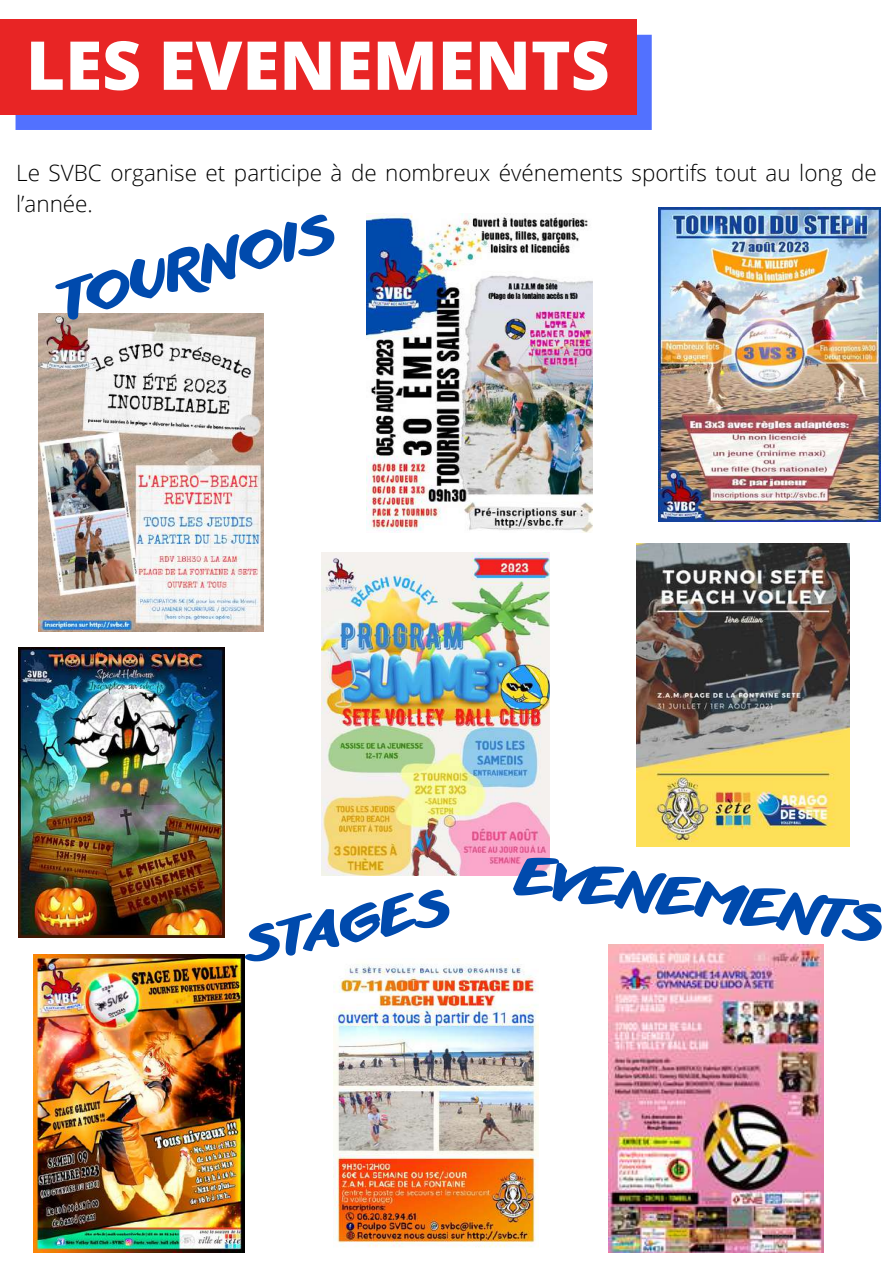
<style>
.page{position:relative;width:893px;height:1264px;background:#fff}
.page>*{position:absolute;margin:0;border:0;box-sizing:border-box;transform-origin:0 0}
.t1{font:800 67.5px "Open Sans";color:#fff}
.t2{font:900 50.85px "Another Shabby";color:#004aad}
.t3{font:900 48px "Another Shabby";color:#004aad}
.t4{font:300 22.5px/31.5px "Open Sans";color:#000}
</style>
<div class="page">
<div style="left:16px;top:35px;width:635px;height:95px;background:#5271ff"></div>
<div style="left:0;top:19px;width:636px;height:95px;background:#e82525"></div>
<img style="left:636px;top:544px;width:213px;height:302px">
<img style="left:608px;top:944px;width:215px;height:308px">
<img style="left:38px;top:313px;width:225px;height:318px">
<img style="left:367px;top:213px;width:226px;height:319px">
<img style="left:658px;top:208px;width:222px;height:313px">
<img style="left:34px;top:954px;width:210px;height:298px">
<img style="left:333px;top:958px;width:205px;height:289px">
<img style="left:321px;top:552px;width:229px;height:323px">
<img style="left:19px;top:647px;width:205px;height:290px">
<h1 class="t1" style="left:26px;top:18px;width:585px">LES EVENEMENTS</h1>
<p class="t4" style="left:16px;top:156px;width:862px">Le SVBC organise et participe à de nombreux événements sportifs tout au long de l’année.</p>
<h2 class="t2" style="left:56px;top:278px;width:284px;rotate:-15deg">TOURNOIS</h2>
<h3 class="t3" style="left:241px;top:921px;width:211px;rotate:-11deg">STAGES</h3>
<h2 class="t2" style="left:521px;top:848px;width:372px;rotate:8deg">EVENEMENTS</h2>
</div>
